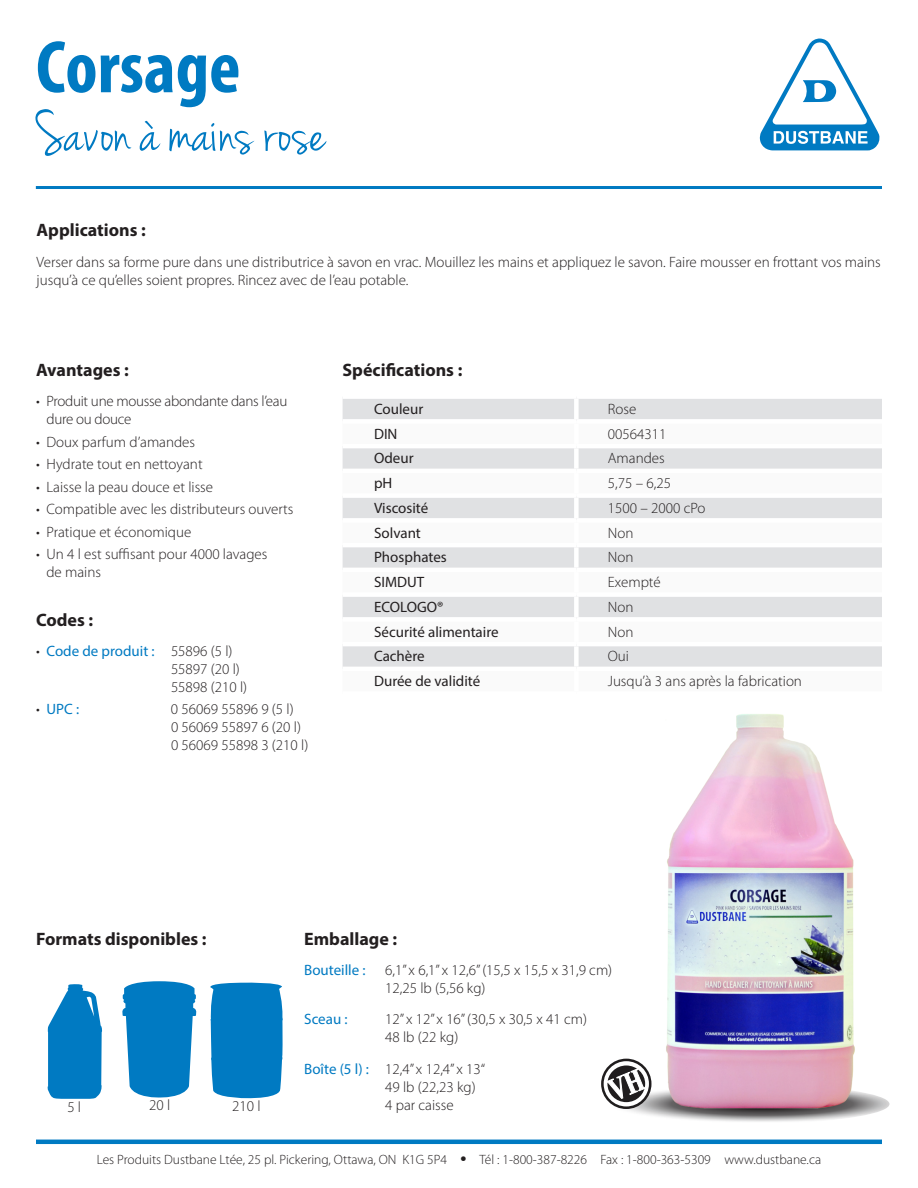
<style>
.page{position:relative;width:918px;height:1188px;background:#fff}
.page>*{position:absolute;margin:0;border:0;box-sizing:border-box;transform-origin:0 0}
.Product_Name{font:700 condensed 75px "Myriad Pro";color:#007ac2}
.Product_Description{font:63px "Jenna Sue";color:#007ac2}
.Subheader{font:700 18px "Myriad Pro";color:#231f20}
.body_text_10_12{font:300 15px/18px "Myriad Pro";color:#231f20}
.bullet_list{font:300 15px/18px "Myriad Pro";color:#231f20}
.table_text{font:15px "Myriad Pro";color:#231f20}
.table_text-2{font:300 15px "Myriad Pro";color:#231f20}
.bullet_list-2{font:300 15px/18px "Myriad Pro";letter-spacing:-.02em;color:#231f20}
.body_text_10_12-2{font:15px "Myriad Pro";color:#007ac2}
.bullet_list-3{font:15px "Myriad Pro";color:#007ac2}
.t1{font:300 13.5px "Myriad Pro";color:#231f20}
.s1{font-weight:400;color:#007ac2}
.s2{font-weight:300;color:#231f20}
.s3{font-weight:900;font-size:16.5px}
</style>
<div class="page">
<svg style="left:759px;top:38px;width:121px;height:113px"></svg>
<hr style="left:36px;top:1140px;width:846px;height:4px;background:#007ac2">
<img style="left:601px;top:1084px;width:289px;height:38px">
<div style="left:343px;top:399px;width:539px;height:20px;background:#e0e1e3"></div>
<svg style="left:343px;top:448px;width:539px;height:219px;fill:#e0e1e3"></svg>
<hr style="left:576px;top:469px;width:306px;height:4px;background:#fff">
<div style="left:576px;top:493px;width:306px;height:5px;background:#fff"></div>
<div style="left:576px;top:518px;width:306px;height:5px;background:#fff"></div>
<hr style="left:576px;top:543px;width:306px;height:4px;background:#fff">
<hr style="left:576px;top:568px;width:306px;height:4px;background:#fff">
<div style="left:576px;top:592px;width:306px;height:5px;background:#fff"></div>
<div style="left:576px;top:617px;width:306px;height:5px;background:#fff"></div>
<hr style="left:576px;top:642px;width:306px;height:4px;background:#fff">
<div style="left:574px;top:399px;width:5px;height:20px;background:#fff"></div>
<div style="left:574px;top:448px;width:5px;height:21px;background:#fff"></div>
<hr style="left:343px;top:469px;width:233px;height:4px;background:#fff">
<div style="left:574px;top:473px;width:5px;height:20px;background:#fff"></div>
<div style="left:343px;top:493px;width:233px;height:5px;background:#fff"></div>
<div style="left:574px;top:498px;width:5px;height:20px;background:#fff"></div>
<div style="left:343px;top:518px;width:233px;height:5px;background:#fff"></div>
<div style="left:574px;top:523px;width:5px;height:20px;background:#fff"></div>
<hr style="left:343px;top:543px;width:233px;height:4px;background:#fff">
<div style="left:574px;top:547px;width:5px;height:21px;background:#fff"></div>
<hr style="left:343px;top:568px;width:233px;height:4px;background:#fff">
<div style="left:574px;top:572px;width:5px;height:20px;background:#fff"></div>
<div style="left:343px;top:592px;width:233px;height:5px;background:#fff"></div>
<div style="left:574px;top:597px;width:5px;height:20px;background:#fff"></div>
<div style="left:343px;top:617px;width:233px;height:5px;background:#fff"></div>
<div style="left:574px;top:622px;width:5px;height:20px;background:#fff"></div>
<hr style="left:343px;top:642px;width:233px;height:4px;background:#fff">
<div style="left:574px;top:646px;width:5px;height:21px;background:#fff"></div>
<hr style="left:36px;top:186px;width:846px;height:3px;background:#007ac2">
<svg style="left:602px;top:1060px;width:48px;height:48px"></svg>
<div style="left:601px;top:1059px;width:50px;height:50px;border:3px solid #201d1e;border-radius:50%"></div>
<div style="left:607px;top:1066px;width:38px;height:36px;background:#201d1e;border-radius:50%"></div>
<svg style="left:606px;top:1068px;width:41px;height:31px"></svg>
<img style="left:652px;top:714px;width:220px;height:406px">
<svg style="left:48px;top:984px;width:54px;height:115px;background:#268dcb"></svg>
<svg style="left:122px;top:981px;width:74px;height:117px;background:#288fcb"></svg>
<svg style="left:210px;top:983px;width:73px;height:115px;background:#0e81c5"></svg>
<p class="Product_Name" style="left:36px;top:20px;width:206px">Corsage</p>
<p class="Product_Description" style="left:36px;top:96px;width:291px">Savon à mains rose</p>
<p class="Subheader" style="left:37px;top:218px;width:111px">Applications :</p>
<p class="body_text_10_12" style="left:37px;top:253px;width:846px">Verser dans sa forme pure dans une distributrice à savon en vrac. Mouillez les mains et appliquez le savon. Faire mousser en frottant vos mains jusqu’à ce qu’elles soient propres. Rincez avec de l’eau potable.</p>
<p class="Subheader" style="left:36px;top:359px;width:94px">Avantages :</p>
<p class="bullet_list-2" style="left:46px;top:392px;width:242px;text-indent:-10px">• Produit une mousse abondante dans l’eau dure ou douce</p>
<p class="bullet_list" style="left:36px;top:433px;width:161px">• Doux parfum d’amandes</p>
<p class="bullet_list" style="left:36px;top:455px;width:168px">• Hydrate tout en nettoyant</p>
<p class="bullet_list" style="left:36px;top:478px;width:179px">• Laisse la peau douce et lisse</p>
<p class="bullet_list" style="left:36px;top:500px;width:259px">• Compatible avec les distributeurs ouverts</p>
<p class="bullet_list" style="left:36px;top:523px;width:157px">• Pratique et économique</p>
<p class="bullet_list" style="left:46px;top:545px;width:222px;text-indent:-10px">• Un 4 l est suffisant pour 4000 lavages de mains</p>
<p class="Subheader" style="left:36px;top:608px;width:59px">Codes :</p>
<p class="bullet_list" style="left:171px;top:642px;width:78px;text-indent:-135px">• <span class="s1">Code de produit :</span> 55896 (5 l)<br>55897 (20 l)<br>55898 (210 l)</p>
<p class="bullet_list-3" style="left:36px;top:700px;width:45px"><span class="s2">•</span> UPC :</p>
<p class="bullet_list" style="left:171px;top:700px;width:139px">0 56069 55896 9 (5 l)<br>0 56069 55897 6 (20 l)<br>0 56069 55898 3 (210 l)</p>
<p class="Subheader" style="left:343px;top:359px;width:121px">Spécifications :</p>
<p class="table_text" style="left:374px;top:400px;width:51px">Couleur</p>
<p class="table_text-2" style="left:608px;top:400px;width:30px">Rose</p>
<p class="table_text" style="left:374px;top:424px;width:25px">DIN</p>
<p class="table_text-2" style="left:608px;top:425px;width:60px">00564311</p>
<p class="table_text" style="left:374px;top:449px;width:41px">Odeur</p>
<p class="table_text-2" style="left:608px;top:449px;width:58px">Amandes</p>
<p class="table_text" style="left:374px;top:474px;width:20px">pH</p>
<p class="table_text-2" style="left:608px;top:474px;width:65px">5,75 – 6,25</p>
<p class="table_text" style="left:374px;top:499px;width:56px">Viscosité</p>
<p class="table_text-2" style="left:608px;top:499px;width:99px">1500 – 2000 cPo</p>
<p class="table_text" style="left:374px;top:523px;width:48px">Solvant</p>
<p class="table_text-2" style="left:608px;top:524px;width:27px">Non</p>
<p class="table_text" style="left:374px;top:548px;width:74px">Phosphates</p>
<p class="table_text-2" style="left:608px;top:548px;width:27px">Non</p>
<p class="table_text" style="left:374px;top:573px;width:52px">SIMDUT</p>
<p class="table_text-2" style="left:608px;top:573px;width:54px">Exempté</p>
<p class="table_text" style="left:374px;top:598px;width:71px">ECOLOGO®</p>
<p class="table_text-2" style="left:608px;top:598px;width:27px">Non</p>
<p class="table_text" style="left:374px;top:622px;width:126px">Sécurité alimentaire</p>
<p class="table_text-2" style="left:608px;top:623px;width:27px">Non</p>
<p class="table_text" style="left:374px;top:647px;width:52px">Cachère</p>
<p class="table_text-2" style="left:608px;top:647px;width:23px">Oui</p>
<p class="table_text" style="left:374px;top:672px;width:108px">Durée de validité</p>
<p class="table_text-2" style="left:608px;top:672px;width:196px">Jusqu’à 3 ans après la fabrication</p>
<p class="Subheader" style="left:36px;top:927px;width:172px">Formats disponibles :</p>
<p class="body_text_10_12" style="left:67px;top:1098px;width:15px">5 l</p>
<p class="body_text_10_12" style="left:149px;top:1096px;width:23px">20 l</p>
<p class="body_text_10_12" style="left:232px;top:1097px;width:30px">210 l</p>
<p class="Subheader" style="left:304px;top:927px;width:95px">Emballage :</p>
<p class="body_text_10_12-2" style="left:304px;top:960px;width:63px">Bouteille :</p>
<p class="body_text_10_12" style="left:385px;top:961px;width:229px">6,1” x 6,1” x 12,6” (15,5 x 15,5 x 31,9 cm)<br>12,25 lb (5,56 kg)</p>
<p class="body_text_10_12-2" style="left:304px;top:1010px;width:45px">Sceau :</p>
<p class="body_text_10_12" style="left:385px;top:1010px;width:203px">12” x 12” x 16” (30,5 x 30,5 x 41 cm)<br>48 lb (22 kg)</p>
<p class="body_text_10_12" style="left:385px;top:1060px;width:102px;text-indent:-81px"><span class="s1">Boîte (5 l) :</span> 12,4” x 12,4” x 13“<br>49 lb (22,23 kg)<br>4 par caisse</p>
<p class="t1" style="left:97px;top:1152px;width:726px">Les Produits Dustbane Ltée, 25 pl. Pickering, Ottawa, ON K1G 5P4 <span class="s3">•</span> Tél : 1-800-387-8226 Fax : 1-800-363-5309 www.dustbane.ca</p>
</div>
